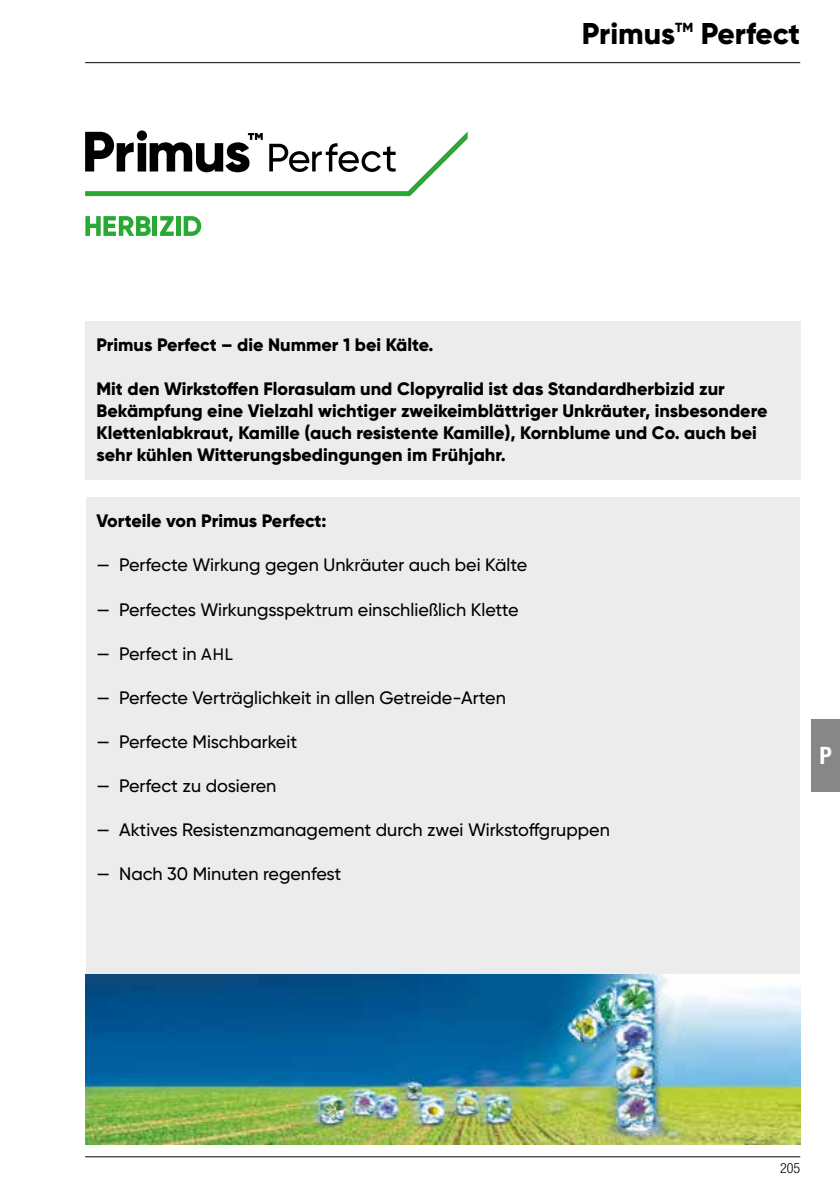
<style>
.page{position:relative;width:840px;height:1191px;background:#fff}
.page>*{position:absolute;margin:0;border:0;box-sizing:border-box;transform-origin:0 0}
.t1{font:800 30px "Gilroy";letter-spacing:-.005em;color:#000}
.t2{font:700 condensed 24px "Helvetica Neue LT Std";color:#fff}
.t3{font:800 18px/22px "Gilroy";color:#000}
.t4{font:500 18px "Gilroy";color:#000}
.t5{font:300 condensed 14px "Helvetica Neue LT Std";color:#000}
.t6{font:800 13.2px "Gilroy";color:#000}
.s1{font-size:16.6px}
</style>
<div class="page">
<hr style="left:85px;top:1156px;width:714px;height:1px;background:#000">
<hr style="left:85px;top:62px;width:714px;height:1px;background:#000">
<div style="left:85px;top:321px;width:714px;height:158px;background:#ececec"></div>
<div style="left:86px;top:497px;width:712px;height:646px;background:#ececec"></div>
<div style="left:811px;top:719px;width:28px;height:72px;background:#868786"></div>
<img style="left:85px;top:974px;width:714px;height:170px">
<svg style="left:85px;top:216px;width:66px;height:20px"></svg>
<hr style="left:153px;top:216px;width:4px;height:20px;background:#2aa834">
<svg style="left:160px;top:216px;width:14px;height:20px"></svg>
<div style="left:176px;top:216px;width:5px;height:20px;background:#2aa834"></div>
<svg style="left:183px;top:216px;width:18px;height:20px"></svg>
<svg style="left:85px;top:130px;width:382px;height:66px"></svg>
<h1 class="t1" style="left:581px;top:15px;width:95px">Primus</h1>
<p class="t6" style="left:674px;top:19px;width:19px">TM</p>
<h1 class="t1" style="left:700px;top:15px;width:101px">Perfect</h1>
<p class="t3" style="left:96px;top:334px;width:338px">Primus Perfect – die Nummer 1 bei Kälte.</p>
<p class="t3" style="left:96px;top:378px;width:672px">Mit den Wirkstoffen Florasulam und Clopyralid ist das Standardherbizid zur Bekämpfung eine Vielzahl wichtiger zweikeimblättriger Unkräuter, insbesondere Klettenlabkraut, Kamille (auch resistente Kamille), Kornblume und Co. auch bei sehr kühlen Witterungsbedingungen im Frühjahr.</p>
<p class="t3" style="left:96px;top:510px;width:231px">Vorteile von Primus Perfect:</p>
<p class="t4" style="left:96px;top:554px;width:432px">— Perfecte Wirkung gegen Unkräuter auch bei Kälte</p>
<p class="t4" style="left:96px;top:598px;width:423px">— Perfectes Wirkungsspektrum einschließlich Klette</p>
<p class="t4" style="left:96px;top:642px;width:138px">— Perfect in <span class="s1">AHL</span></p>
<p class="t4" style="left:96px;top:686px;width:410px">— Perfecte Verträglichkeit in allen Getreide-Arten</p>
<p class="t4" style="left:96px;top:730px;width:202px">— Perfecte Mischbarkeit</p>
<p class="t4" style="left:96px;top:774px;width:181px">— Perfect zu dosieren</p>
<p class="t4" style="left:96px;top:818px;width:514px">— Aktives Resistenzmanagement durch zwei Wirkstoffgruppen</p>
<p class="t4" style="left:96px;top:862px;width:246px">— Nach 30 Minuten regenfest</p>
<h2 class="t2" style="left:819px;top:740px;width:14px">P</h2>
<p class="t5" style="left:779px;top:1159px;width:22px">205</p>
</div>
